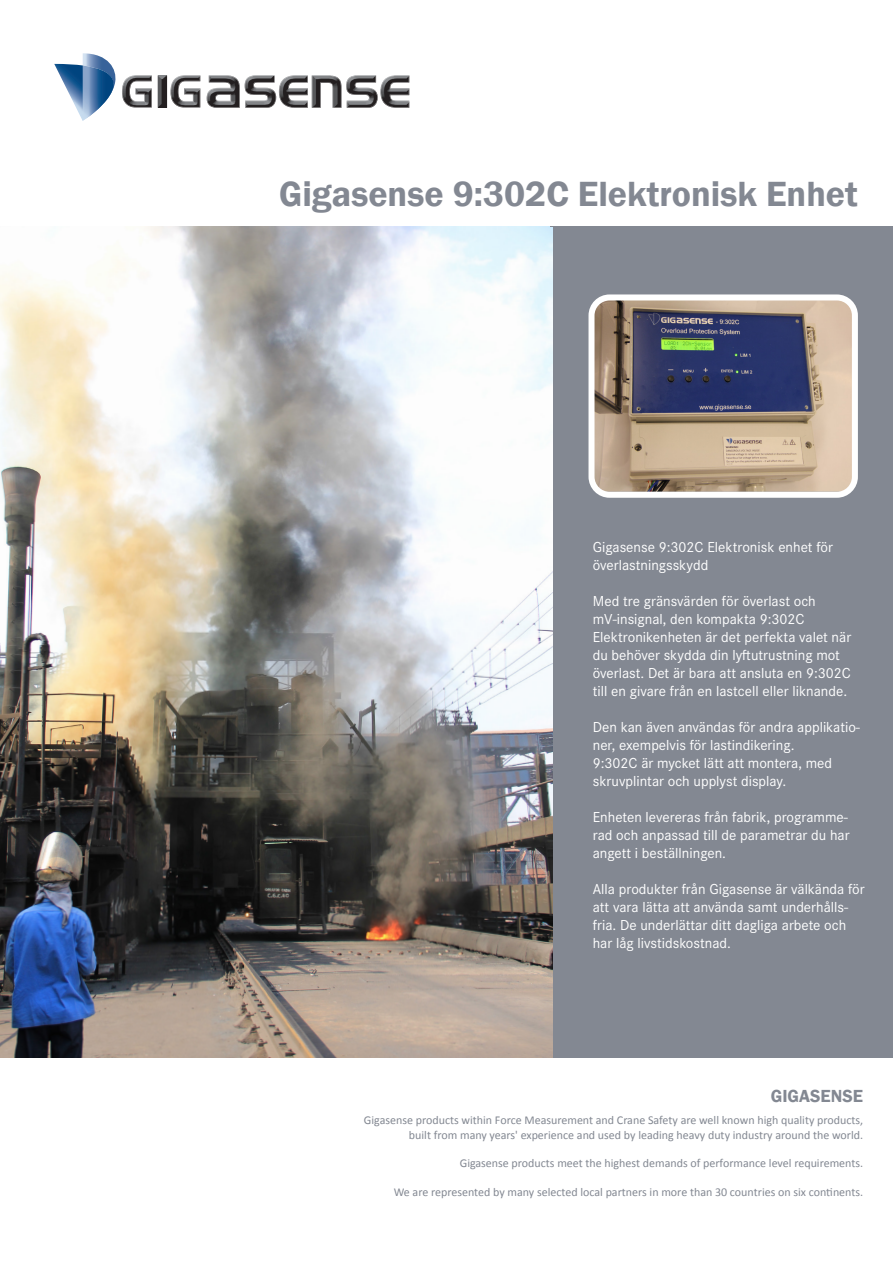
<style>
.page{position:relative;width:893px;height:1263px;background:#fff}
.page>*{position:absolute;margin:0;border:0;box-sizing:border-box;transform-origin:0 0}
.t1{font:600 36px "Franklin Gothic";color:#838892}
.t2{font:600 18px "Franklin Gothic";color:#838892}
.t3{font:15px/18px "Corporate S Pro";color:#fff}
.t4{font:12px "Calibri";color:#838892}
</style>
<div class="page">
<img style="left:54px;top:64px;width:29px;height:57px">
<img style="left:83px;top:53px;width:29px;height:13px">
<img style="left:83px;top:66px;width:33px;height:55px">
<img style="left:380px;top:75px;width:29px;height:22px">
<img style="left:353px;top:75px;width:25px;height:26px">
<img style="left:346px;top:76px;width:31px;height:32px">
<img style="left:312px;top:75px;width:22px;height:1px">
<img style="left:312px;top:76px;width:29px;height:32px">
<img style="left:290px;top:75px;width:18px;height:1px">
<img style="left:251px;top:75px;width:24px;height:1px">
<img style="left:208px;top:75px;width:32px;height:33px">
<img style="left:381px;top:76px;width:28px;height:32px">
<img style="left:355px;top:82px;width:22px;height:25px">
<img style="left:346px;top:76px;width:23px;height:25px">
<img style="left:279px;top:76px;width:29px;height:32px">
<img style="left:245px;top:76px;width:31px;height:32px">
<img style="left:207px;top:76px;width:32px;height:32px">
<img style="left:158px;top:76px;width:9px;height:32px">
<img style="left:215px;top:94px;width:16px;height:7px">
<img style="left:132px;top:75px;width:20px;height:33px">
<img style="left:122px;top:76px;width:30px;height:31px">
<img style="left:170px;top:75px;width:30px;height:33px">
<svg style="left:179px;top:81px;width:6px;height:4px"></svg>
<div style="left:0;top:226px;width:893px;height:832px;background:#838892"></div>
<img style="left:595px;top:301px;width:256px;height:190px">
<div style="left:588px;top:294px;width:270px;height:204px;border:6px solid #fff;border-radius:18px"></div>
<img style="left:0;top:226px;width:553px;height:832px">
<p class="t1" style="left:279px;top:171px;width:580px">Gigasense 9:302C Elektronisk Enhet</p>
<p class="t3" style="left:593px;top:537px;width:242px">Gigasense 9:302C Elektronisk enhet för överlastningsskydd</p>
<p class="t3" style="left:593px;top:591px;width:225px">Med tre gränsvärden för överlast och</p>
<p class="t3" style="left:593px;top:609px;width:213px">mV-insignal, den kompakta 9:302C</p>
<p class="t3" style="left:593px;top:627px;width:260px">Elektronikenheten är det perfekta valet när du behöver skydda din lyftutrustning mot överlast. Det är bara att ansluta en 9:302C till en givare från en lastcell eller liknande.</p>
<p class="t3" style="left:593px;top:717px;width:269px">Den kan även användas för andra applikatio&shy;ner, exempelvis för lastindikering.</p>
<p class="t3" style="left:593px;top:753px;width:241px">9:302C är mycket lätt att montera, med skruvplintar och upplyst display.</p>
<p class="t3" style="left:593px;top:807px;width:258px;text-align:justify">Enheten levereras från fabrik, programme&shy;rad och anpassad till de parametrar du har angett i beställningen.</p>
<p class="t3" style="left:593px;top:879px;width:273px">Alla produkter från Gigasense är välkända för att vara lätta att använda samt underhålls&shy;fria. De underlättar ditt dagliga arbete och har låg livstidskostnad.</p>
<p class="t2" style="left:771px;top:1085px;width:94px">GIGASENSE</p>
<p class="t4" style="left:364px;top:1113px;width:501px">Gigasense products within Force Measurement and Crane Safety are well known high quality products,</p>
<p class="t4" style="left:409px;top:1127px;width:456px">built from many years' experience and used by leading heavy duty industry around the world.</p>
<p class="t4" style="left:460px;top:1156px;width:405px">Gigasense products meet the highest demands of performance level requirements.</p>
<p class="t4" style="left:394px;top:1185px;width:471px">We are represented by many selected local partners in more than 30 countries on six continents.</p>
</div>
